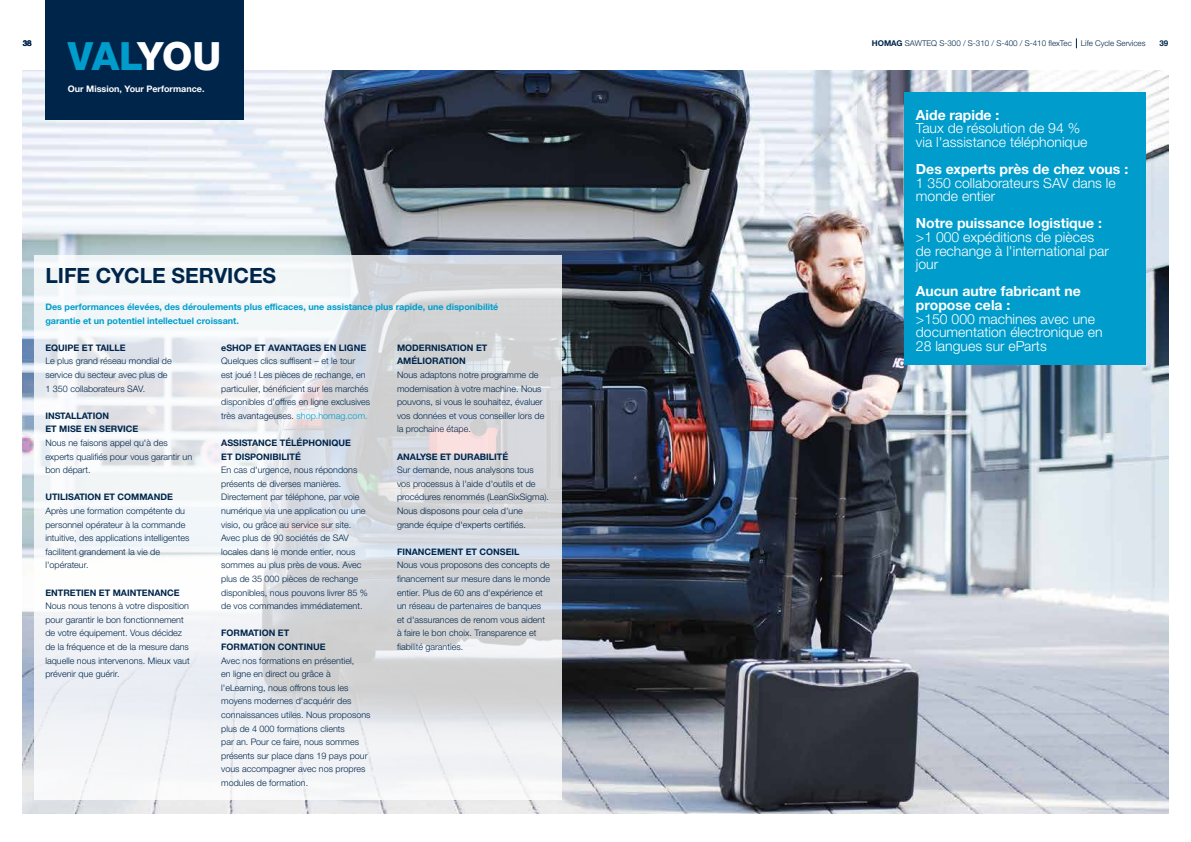
<style>
.page{position:relative;width:1191px;height:842px;background:#fff}
.page>*{position:absolute;margin:0;border:0;box-sizing:border-box;transform-origin:0 0}
.t1{font:800 39px "Helvetica Neue LTW1 G";letter-spacing:-.035em;color:#009dcc}
.t2{font:700 21px "Helvetica Neue LTW1 G";color:#00254b}
.t3{font:300 14px/13.6px "Helvetica Neue LTW1 G";color:#fff}
.t4{font:700 14px/13.6px "Helvetica Neue LTW1 G";color:#fff}
.t5{font:300 9px/13.6px "Helvetica Neue LTW1 G";color:#00254b}
.t6{font:700 9px/13.6px "Helvetica Neue LTW1 G";color:#00254b}
.t7{font:700 9px/13.6px "Helvetica Neue LTW1 G";color:#009dcc}
.t8{font:700 9px "Helvetica Neue LTW1 G";color:#fff}
.t9{font:300 8px "Helvetica Neue LTW1 G";color:#00254b}
.t10{font:700 8px "Helvetica Neue LTW1 G";color:#00254b}
.s1{font-weight:700}
.s2{color:#fff}
.s3{color:#009dcc}
</style>
<div class="page">
<img style="left:23px;top:71px;width:1145px;height:742px">
<div style="left:45px;top:0;width:199px;height:120px;background:#00254b"></div>
<div style="left:904px;top:92px;width:241px;height:272px;background:#009dcc"></div>
<svg style="left:34px;top:256px;width:527px;height:544px"></svg>
<p class="t10" style="left:23px;top:39px;width:10px">38</p>
<p class="t9" style="left:872px;top:39px;width:275px"><span class="s1">HOMAG</span> SAWTEQ S-300 / S-310 / S-400 / S-410 flexTec Life Cycle Services</p>
<p class="t10" style="left:1159px;top:39px;width:10px">39</p>
<h1 class="t1" style="left:68px;top:33px;width:155px">VAL<span class="s2">YOU</span></h1>
<p class="t8" style="left:68px;top:84px;width:138px">Our Mission, Your Performance.</p>
<h3 class="t4" style="left:916px;top:108px;width:85px">Aide rapide :</h3>
<h3 class="t3" style="left:916px;top:121px;width:173px">Taux de résolution de 94 % via l'assistance téléphonique</h3>
<h3 class="t4" style="left:916px;top:162px;width:214px">Des experts près de chez vous :</h3>
<h3 class="t3" style="left:916px;top:176px;width:201px">1 350 collaborateurs SAV dans le monde entier</h3>
<h3 class="t4" style="left:916px;top:217px;width:187px">Notre puissance logistique :</h3>
<h3 class="t3" style="left:916px;top:230px;width:194px">&gt;1 000 expéditions de pièces de rechange à l'international par jour</h3>
<h3 class="t4" style="left:916px;top:284px;width:166px">Aucun autre fabricant ne propose cela :</h3>
<h3 class="t3" style="left:916px;top:312px;width:188px">&gt;150 000 machines avec une documentation électronique en</h3>
<h2 class="t2" style="left:45px;top:262px;width:232px">LIFE CYCLE SERVICES</h2>
<p class="t7" style="left:45px;top:300px;width:454px">Des performances élevées, des déroulements plus efficaces, une assistance plus rapide, une disponibilité garantie et un potentiel intellectuel croissant.</p>
<p class="t6" style="left:45px;top:341px;width:82px">EQUIPE ET TAILLE</p>
<h3 class="t3" style="left:916px;top:339px;width:132px">28 langues sur eParts</h3>
<p class="t5" style="left:45px;top:354px;width:128px">Le plus grand réseau mondial de service du secteur avec plus de<br>1 350 collaborateurs SAV.</p>
<p class="t6" style="left:45px;top:409px;width:94px">INSTALLATION<br>ET MISE EN SERVICE</p>
<p class="t5" style="left:45px;top:436px;width:148px">Nous ne faisons appel qu'à des experts qualifiés pour vous garantir un bon départ.</p>
<p class="t6" style="left:45px;top:490px;width:129px">UTILISATION ET COMMANDE</p>
<p class="t5" style="left:45px;top:504px;width:145px">Après une formation compétente du personnel opérateur à la commande intuitive, des applications intelligentes facilitent grandement la vie de l'opérateur.</p>
<p class="t6" style="left:45px;top:586px;width:136px">ENTRETIEN ET MAINTENANCE</p>
<p class="t5" style="left:45px;top:599px;width:146px">Nous nous tenons à votre disposition pour garantir le bon fonctionnement de votre équipement. Vous décidez de la fréquence et de la mesure dans laquelle nous intervenons. Mieux vaut prévenir que guérir.</p>
<p class="t6" style="left:397px;top:341px;width:92px">MODERNISATION ET<br>AMÉLIORATION</p>
<p class="t5" style="left:397px;top:368px;width:149px">Nous adaptons notre programme de modernisation à votre machine. Nous pouvons, si vous le souhaitez, évaluer vos données et vous conseiller lors de la prochaine étape.</p>
<p class="t6" style="left:397px;top:449px;width:113px">ANALYSE ET DURABILITÉ</p>
<p class="t5" style="left:397px;top:463px;width:154px">Sur demande, nous analysons tous vos processus à l'aide d'outils et de procédures renommés (LeanSixSigma).<br>Nous disposons pour cela d'une grande équipe d'experts certifiés.</p>
<p class="t6" style="left:397px;top:545px;width:124px">FINANCEMENT ET CONSEIL</p>
<p class="t5" style="left:397px;top:558px;width:155px">Nous vous proposons des concepts de financement sur mesure dans le monde entier. Plus de 60 ans d'expérience et un réseau de partenaires de banques et d'assurances de renom vous aident à faire le bon choix. Transparence et fiabilité garanties.</p>
<p class="t6" style="left:221px;top:341px;width:147px">eSHOP ET AVANTAGES EN LIGNE</p>
<p class="t5" style="left:221px;top:354px;width:151px">Quelques clics suffisent – et le tour<br>est joué ! Les pièces de rechange, en particulier, bénéficient sur les marchés disponibles d'offres en ligne exclusives très avantageuses. <span class="s3">shop.homag.com.</span></p>
<p class="t6" style="left:221px;top:436px;width:131px">ASSISTANCE TÉLÉPHONIQUE<br>ET DISPONIBILITÉ</p>
<p class="t5" style="left:221px;top:463px;width:148px">En cas d'urgence, nous répondons présents de diverses manières.<br>Directement par téléphone, par voie numérique via une application ou une visio, ou grâce au service sur site.<br>Avec plus de 90 sociétés de SAV locales dans le monde entier, nous sommes au plus près de vous. Avec plus de 35 000 pièces de rechange disponibles, nous pouvons livrer 85 % de vos commandes immédiatement.</p>
<p class="t6" style="left:221px;top:626px;width:106px">FORMATION ET<br>FORMATION CONTINUE</p>
<p class="t5" style="left:221px;top:654px;width:151px">Avec nos formations en présentiel,<br>en ligne en direct ou grâce à l'eLearning, nous offrons tous les moyens modernes d'acquérir des connaissances utiles. Nous proposons plus de 4 000 formations clients<br>par an. Pour ce faire, nous sommes présents sur place dans 19 pays pour vous accompagner avec nos propres modules de formation.</p>
</div>
